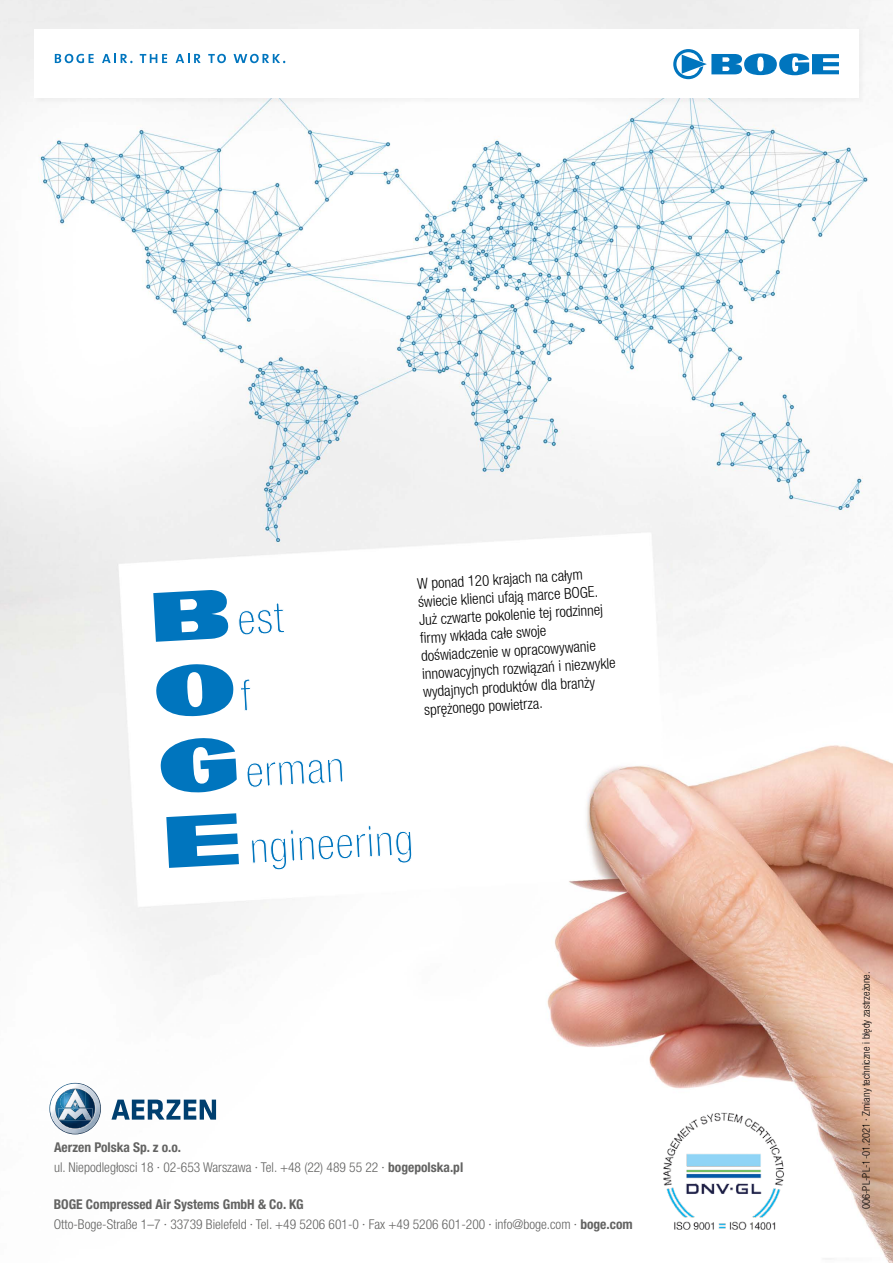
<style>
.page{position:relative;width:893px;height:1263px;background:#fff}
.page>*{position:absolute;margin:0;border:0;box-sizing:border-box;transform-origin:0 0}
.t1{font:300 condensed 15px/18px "Helvetica Neue LT Pro";color:#000}
.t2{font:300 condensed 13.5px/19.5px "Helvetica Neue LT Pro";color:#636362}
.t3{font:300 condensed 10.5px "Helvetica Neue LT Pro";color:#000}
.s1{font-weight:700}
</style>
<div class="page">
<img style="left:0;top:0;width:893px;height:1263px">
<svg style="left:238px;top:598px;width:47px;height:43px"></svg>
<svg style="left:240px;top:678px;width:11px;height:33px"></svg>
<svg style="left:246px;top:751px;width:98px;height:37px"></svg>
<svg style="left:251px;top:822px;width:162px;height:49px"></svg>
<svg style="left:155px;top:663px;width:79px;height:54px"></svg>
<svg style="left:160px;top:738px;width:77px;height:55px"></svg>
<svg style="left:166px;top:813px;width:73px;height:55px"></svg>
<svg style="left:153px;top:590px;width:76px;height:52px"></svg>
<div style="left:32px;top:28px;width:835px;height:77px;background:#f5f5f5"></div>
<div style="left:34px;top:30px;width:825px;height:68px;background:#fff"></div>
<svg style="left:673px;top:49px;width:166px;height:30px"></svg>
<img style="left:654px;top:1111px;width:143px;height:120px">
<svg style="left:55px;top:54px;width:39px;height:9px"></svg>
<svg style="left:102px;top:54px;width:31px;height:9px"></svg>
<svg style="left:140px;top:54px;width:27px;height:9px"></svg>
<svg style="left:176px;top:54px;width:25px;height:9px"></svg>
<svg style="left:208px;top:54px;width:18px;height:9px"></svg>
<svg style="left:234px;top:54px;width:51px;height:9px"></svg>
<img style="left:50px;top:1083px;width:51px;height:51px">
<img style="left:58px;top:1133px;width:42px;height:1px">
<svg style="left:50px;top:1084px;width:50px;height:49px"></svg>
<svg style="left:111px;top:1099px;width:105px;height:20px"></svg>
<p class="t1" style="left:417px;top:574px;width:196px;rotate:-3deg">W ponad 120 krajach na całym świecie klienci ufają marce BOGE.<br>Już czwarte pokolenie tej rodzinnej<br>fi rmy wkłada całe swoje doświadczenie w opracowywanie innowacyjnych rozwiązań i niezwykle wydajnych produktów dla branży sprężonego powietrza.</p>
<p class="t2" style="left:54px;top:1137px;width:411px"><span class="s1">Aerzen Polska Sp. z o.o.<br></span>ul. Niepodległosci 18 · 02-653 Warszawa · Tel. +48 (22) 489 55 22 · <span class="s1">bogepolska.pl</span></p>
<p class="t2" style="left:54px;top:1195px;width:581px"><span class="s1">BOGE Compressed Air Systems GmbH &amp; Co. KG<br></span>Otto‑Boge‑Straße 1–7 · 33739 Bielefeld · Tel. +49 5206 601‑0 · Fax +49 5206 601‑200 · info@boge.com · <span class="s1">boge.com</span></p>
<p class="t3" style="left:860px;top:1209px;width:239px;rotate:-90deg">006-PL-PL-1-01.2021 · Zmiany techniczne i błędy zastrzeżone.</p>
</div>
